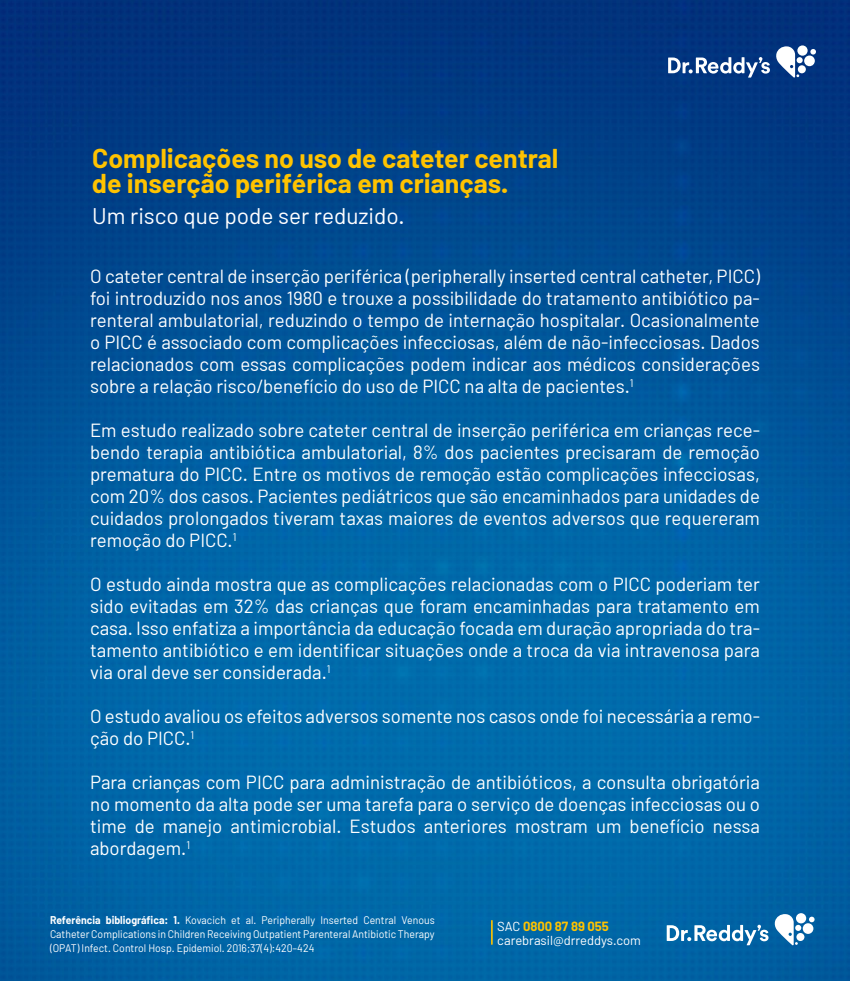
<style>
.page{position:relative;width:850px;height:981px;background:#fff}
.page>*{position:absolute;margin:0;border:0;box-sizing:border-box;transform-origin:0 0}
.t1{font:700 26.6px/25px "Barlow";color:#ffc300}
.t2{font:22.6px "Barlow";color:#fff}
.t3{font:19px/22px "Barlow";color:#fff;text-align:justify}
.t4{font:13px/14.6px "Barlow";color:#fff}
.t5{font:11px/14px "Barlow";color:#fff;text-align:justify;scale:.95 1}
.s1{font-weight:700}
.s2{font-weight:700;color:#ffc300}
</style>
<div class="page">
<img style="left:0;top:0;width:850px;height:981px">
<svg style="left:668px;top:45px;width:148px;height:33px"></svg>
<svg style="left:667px;top:913px;width:148px;height:32px"></svg>
<hr style="left:491px;top:921px;width:2px;height:23px;background:#ffc300">
<h1 class="t1" style="left:92px;top:145px;width:468px">Complicações no uso de cateter central de inserção periférica em crianças.</h1>
<p class="t2" style="left:92px;top:202px;width:314px">Um risco que pode ser reduzido.</p>
<p class="t3" style="left:90px;top:265px;width:671px">O cateter central de inserção periférica (peripherally inserted central catheter, PICC) foi introduzido nos anos 1980 e trouxe a possibilidade do tratamento antibiótico pa&shy;renteral ambulatorial, reduzindo o tempo de internação hospitalar. Ocasionalmente o PICC é associado com complicações infecciosas, além de não-infecciosas. Dados relacionados com essas complicações podem indicar aos médicos considerações sobre a relação risco/benefício do uso de PICC na alta de pacientes.<sup>1</sup></p>
<p class="t3" style="left:90px;top:419px;width:671px">Em estudo realizado sobre cateter central de inserção periférica em crianças rece&shy;bendo terapia antibiótica ambulatorial, 8% dos pacientes precisaram de remoção prematura do PICC. Entre os motivos de remoção estão complicações infecciosas, com 20% dos casos. Pacientes pediátricos que são encaminhados para unidades de cuidados prolongados tiveram taxas maiores de eventos adversos que requereram remoção do PICC.<sup>1</sup></p>
<p class="t3" style="left:90px;top:573px;width:671px">O estudo ainda mostra que as complicações relacionadas com o PICC poderiam ter sido evitadas em 32% das crianças que foram encaminhadas para tratamento em casa. Isso enfatiza a importância da educação focada em duração apropriada do tra&shy;tamento antibiótico e em identificar situações onde a troca da via intravenosa para via oral deve ser considerada.<sup>1</sup></p>
<p class="t3" style="left:90px;top:705px;width:671px">O estudo avaliou os efeitos adversos somente nos casos onde foi necessária a remo&shy;ção do PICC.<sup>1</sup></p>
<p class="t3" style="left:90px;top:771px;width:672px">Para crianças com PICC para administração de antibióticos, a consulta obrigatória no momento da alta pode ser uma tarefa para o serviço de doenças infecciosas ou o time de manejo antimicrobial. Estudos anteriores mostram um benefício nessa abordagem.<sup>1</sup></p>
<p class="t5" style="left:50px;top:912px;width:406px"><span class="s1">Referência bibliográfica: 1.</span> Kovacich et al. Peripherally Inserted Central Venous Catheter Complications in Children Receiving Outpatient Parenteral Antibiotic Therapy (OPAT) Infect. Control Hosp. Epidemiol. 2016;37(4):420–424</p>
<p class="t4" style="left:497px;top:918px;width:145px">SAC <span class="s2">0800 87 89 055 </span>carebrasil@drreddys.com</p>
</div>
